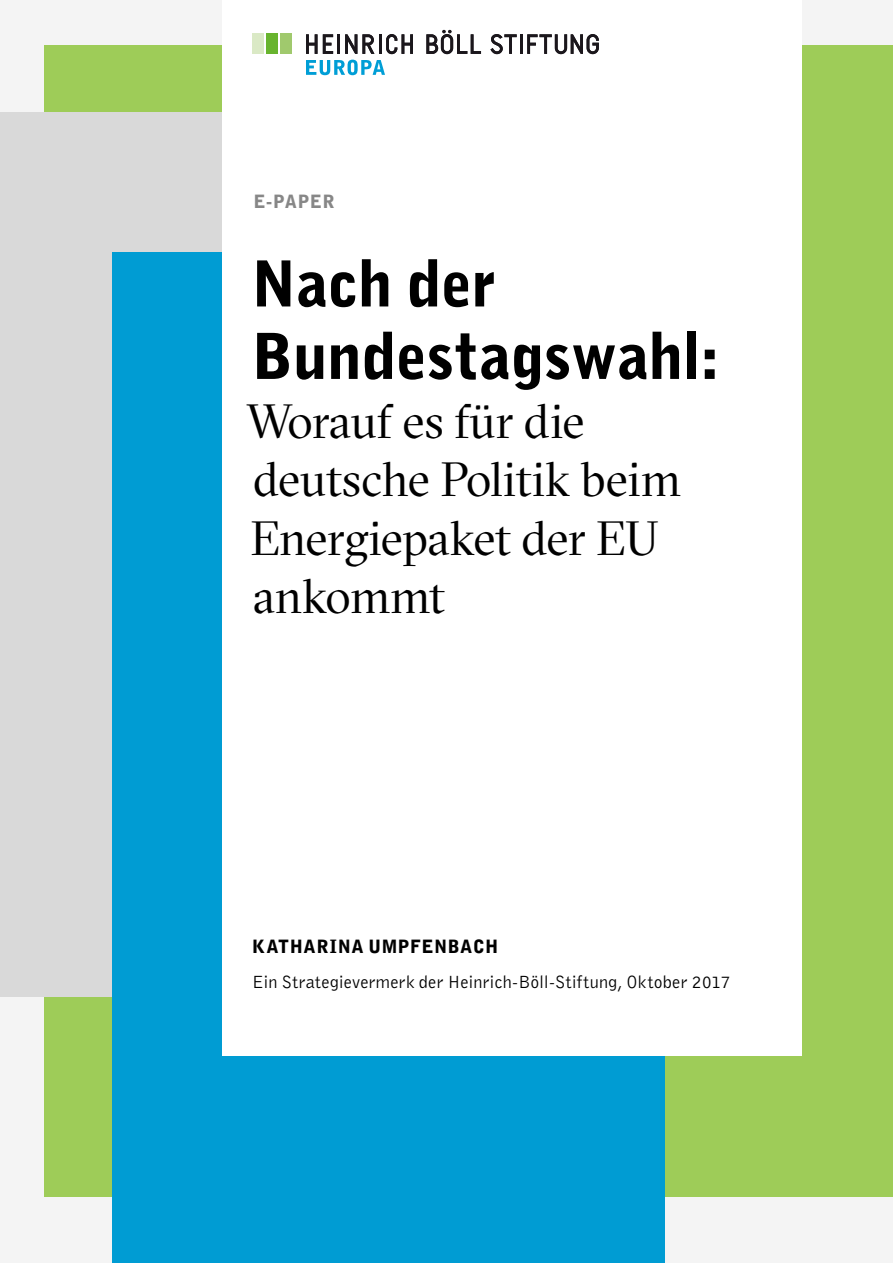
<style>
.page{position:relative;width:893px;height:1263px;background:#f4f4f4}
.page>*{position:absolute;margin:0;border:0;box-sizing:border-box;transform-origin:0 0}
.Cover_-_Headline_2{font:900 63px/72.4px "Bell Gothic";letter-spacing:-.01em;color:#000}
.Cover_-_Subheadline{font:48px/58.5px "GT Sectra Fine";letter-spacing:-.01em;color:#000}
.Cover_-_Autorinnen_2{font:18.3px "Bell Gothic";letter-spacing:.005em;color:#000}
.Cover_-_Autorinnen{font:900 18.3px "Bell Gothic";letter-spacing:.035em;color:#000}
.Cover_-_EPAPER{font:900 18.3px "Bell Gothic";letter-spacing:.03em;color:#878787}
</style>
<div class="page">
<div style="left:45px;top:45px;width:848px;height:1151px;background:#9ecc58"></div>
<div style="left:0;top:112px;width:484px;height:884px;background:#d9d9d9"></div>
<div style="left:112px;top:253px;width:552px;height:1010px;background:#009cd3"></div>
<div style="left:222px;top:0;width:580px;height:1055px;background:#fff"></div>
<svg style="left:306px;top:60px;width:79px;height:15px"></svg>
<div style="left:280px;top:33px;width:12px;height:21px;background:#a0c96d"></div>
<div style="left:266px;top:33px;width:12px;height:21px;background:#68b42e"></div>
<div style="left:252px;top:33px;width:11px;height:21px;background:#dae9c5"></div>
<svg style="left:306px;top:34px;width:11px;height:20px"></svg>
<svg style="left:323px;top:34px;width:10px;height:20px"></svg>
<hr style="left:337px;top:34px;width:3px;height:20px;background:#1b171c">
<svg style="left:345px;top:34px;width:29px;height:20px"></svg>
<hr style="left:379px;top:34px;width:2px;height:20px;background:#1b171c">
<svg style="left:386px;top:34px;width:27px;height:20px"></svg>
<svg style="left:426px;top:30px;width:55px;height:24px"></svg>
<svg style="left:490px;top:34px;width:27px;height:20px"></svg>
<hr style="left:520px;top:34px;width:3px;height:20px;background:#1b171c">
<svg style="left:527px;top:34px;width:72px;height:20px"></svg>
<p class="Cover_-_EPAPER" style="left:253px;top:190px;width:83px">E-PAPER</p>
<p class="Cover_-_Headline_2" style="left:251px;top:249px;width:471px">Nach der<br>Bundestagswahl:</p>
<p class="Cover_-_Subheadline" style="left:246px;top:391px;width:437px">Worauf es für die deutsche Politik beim<br>Energiepaket der EU ankommt</p>
<p class="Cover_-_Autorinnen" style="left:252px;top:935px;width:248px">KATHARINA UMPFENBACH</p>
<p class="Cover_-_Autorinnen_2" style="left:252px;top:970px;width:480px">Ein Strategievermerk der Heinrich-Böll-Stiftung, Oktober 2017</p>
</div>
